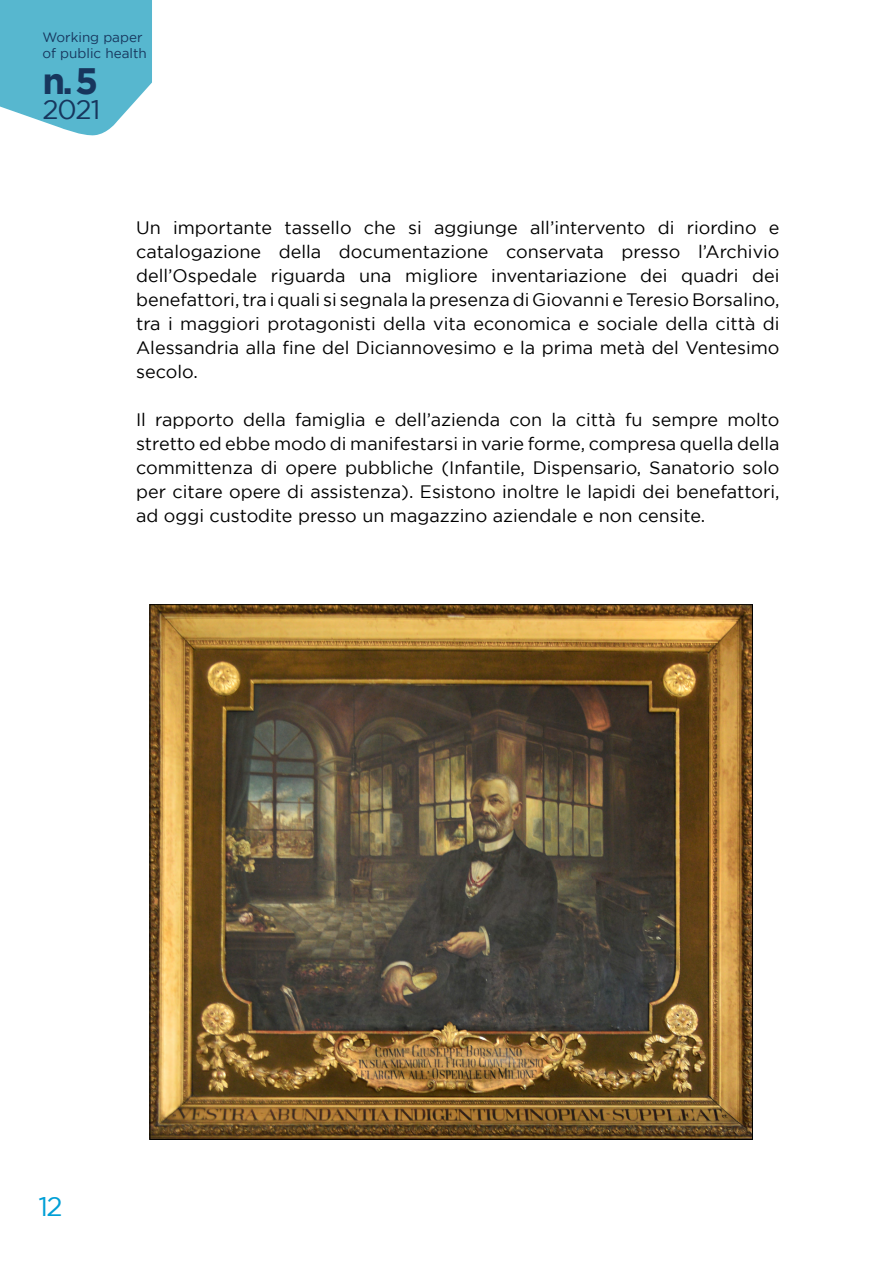
<style>
.page{position:relative;width:893px;height:1263px;background:#fff}
.page>*{position:absolute;margin:0;border:0;box-sizing:border-box;transform-origin:0 0}
.t1{font:700 36.75px "Gotham";color:#17365d}
.t2{font:27px "Gotham";color:#17365d}
.t3{font:27px "Gotham";color:#009fd6}
.t4{font:18px/24px "Gotham";color:#000;text-align:justify}
.t5{font:13.5px/16.2px "Gotham";color:#17365d}
</style>
<div class="page">
<svg style="left:0;top:0;width:152px;height:136px;background:#6bbfd4"></svg>
<img style="left:152px;top:606px;width:599px;height:532px">
<p class="t5" style="left:43px;top:29px;width:106px">Working paper of public health</p>
<h1 class="t1" style="left:43px;top:60px;width:57px">n. 5</h1>
<h2 class="t2" style="left:43px;top:95px;width:59px">2021</h2>
<p class="t4" style="left:136px;top:216px;width:645px">Un importante tassello che si aggiunge all’intervento di riordino e catalogazione della documentazione conservata presso l’Archivio dell’Ospedale riguarda una migliore inventariazione dei quadri dei benefattori, tra i quali si segnala la presenza di Giovanni e Teresio Borsalino, tra i maggiori protagonisti della vita economica e sociale della città di Alessandria alla fine del Diciannovesimo e la prima metà del Ventesimo secolo.</p>
<p class="t4" style="left:136px;top:408px;width:645px">Il rapporto della famiglia e dell’azienda con la città fu sempre molto stretto ed ebbe modo di manifestarsi in varie forme, compresa quella della committenza di opere pubbliche (Infantile, Dispensario, Sanatorio solo per citare opere di assistenza). Esistono inoltre le lapidi dei benefattori, ad oggi custodite presso un magazzino aziendale e non censite.</p>
<h2 class="t3" style="left:39px;top:1191px;width:25px">12</h2>
</div>
